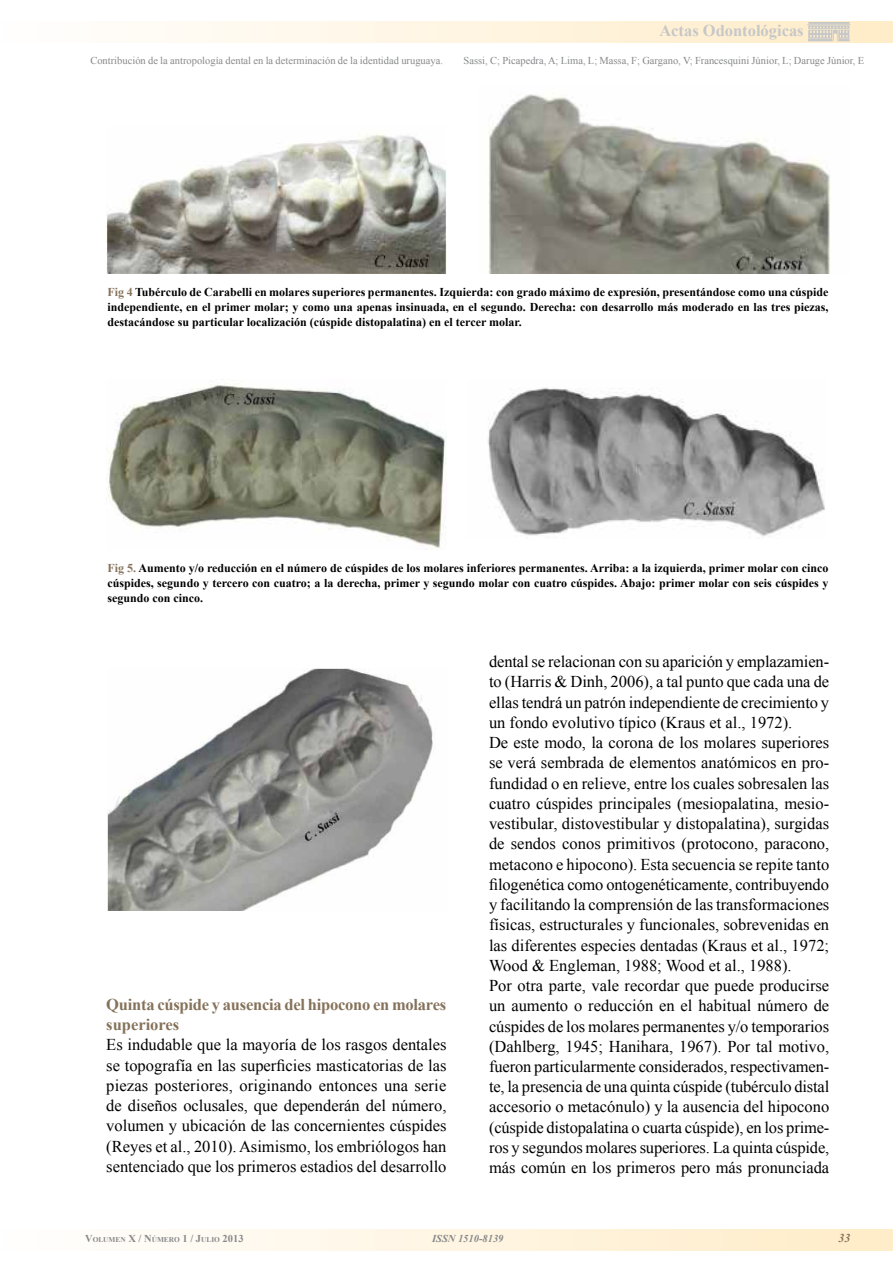
<style>
.page{position:relative;width:893px;height:1263px;background:#fff}
.page>*{position:absolute;margin:0;border:0;box-sizing:border-box;transform-origin:0 0}
.t1{font:16.5px/20.2px "Times New Roman";color:#000}
.t2{font:700 16.5px/20.2px "Times New Roman";letter-spacing:-.015em;color:#85725a}
.t3{font:700 16.5px "Times New Roman";color:#c6c7c8}
.t4{font:700 12px/15px "Times New Roman";color:#000;text-align:justify}
.t5{font:italic 700 12px "Times New Roman";color:#85725a}
.t6{font:10.5px "Times New Roman";color:#87888a}
.t7{font:italic 700 10.5px "Times New Roman";color:#87888a}
.t8{font:700 7.35px "Times New Roman";color:#87888a}
.s1{color:#85725a}
.s2{font-size:10.5px}
</style>
<div class="page">
<img style="left:106px;top:133px;width:340px;height:140px">
<img style="left:488px;top:93px;width:343px;height:180px">
<img style="left:106px;top:380px;width:340px;height:169px">
<img style="left:488px;top:387px;width:337px;height:150px">
<img style="left:107px;top:669px;width:326px;height:242px">
<p class="t3" style="left:659px;top:19px;width:146px">Actas Odontológicas</p>
<p class="t6" style="left:90px;top:53px;width:354px">Contribución de la antropología dental en la determinación de la identidad uruguaya.</p>
<p class="t6" style="left:464px;top:53px;width:402px">Sassi, C; Picapedra, A; Lima, L; Massa, F; Gargano, V; Francesquini Júnior, L; Daruge Jùnior, E</p>
<p class="t4" style="left:107px;top:284px;width:723px"><span class="s1">Fig 4</span> Tubérculo de Carabelli en molares superiores permanentes. Izquierda: con grado máximo de expresión, presentándose como una cúspide independiente, en el primer molar; y como una apenas insinuada, en el segundo. Derecha: con desarrollo más moderado en las tres piezas, destacándose su particular localización (cúspide distopalatina) en el tercer molar.</p>
<p class="t4" style="left:107px;top:560px;width:723px"><span class="s1">Fig 5.</span> Aumento y/o reducción en el número de cúspides de los molares inferiores permanentes. Arriba: a la izquierda, primer molar con cinco cúspides, segundo y tercero con cuatro; a la derecha, primer y segundo molar con cuatro cúspides. Abajo: primer molar con seis cúspides y segundo con cinco.</p>
<p class="t2" style="left:106px;top:994px;width:342px">Quinta cúspide y ausencia del hipocono en molares superiores</p>
<p class="t1" style="left:106px;top:1034px;width:342px;text-align:justify">Es indudable que la mayoría de los rasgos dentales se topografía en las superficies masticatorias de las piezas posteriores, originando entonces una serie de diseños oclusales, que dependerán del número, volumen y ubicación de las concernientes cúspides (Reyes et al., 2010). Asimismo, los embriólogos han sentenciado que los primeros estadios del desarrollo</p>
<p class="t1" style="left:489px;top:651px;width:342px">dental se relacionan con su aparición y emplazamien&shy;to (Harris &amp; Dinh, 2006), a tal punto que cada una de ellas tendrá un patrón independiente de crecimiento y un fondo evolutivo típico (Kraus et al., 1972).<br>De este modo, la corona de los molares superiores se verá sembrada de elementos anatómicos en pro&shy;fundidad o en relieve, entre los cuales sobresalen las cuatro cúspides principales (mesiopalatina, mesio&shy;vestibular, distovestibular y distopalatina), surgidas de sendos conos primitivos (protocono, paracono, metacono e hipocono). Esta secuencia se repite tanto filogenética como ontogenéticamente, contribuyendo y facilitando la comprensión de las transformaciones físicas, estructurales y funcionales, sobrevenidas en las diferentes especies dentadas (Kraus et al., 1972; Wood &amp; Engleman, 1988; Wood et al., 1988).<br>Por otra parte, vale recordar que puede producirse un aumento o reducción en el habitual número de cúspides de los molares permanentes y/o temporarios (Dahlberg, 1945; Hanihara, 1967). Por tal motivo, fueron particularmente considerados, respectivamen&shy;te, la presencia de una quinta cúspide (tubérculo distal accesorio o metacónulo) y la ausencia del hipocono (cúspide distopalatina o cuarta cúspide), en los prime&shy;ros y segundos molares superiores. La quinta cúspide, más común en los primeros pero más pronunciada</p>
<p class="t8" style="left:85px;top:1235px;width:160px"><span class="s2">V</span>OLUMEN <span class="s2">X / N</span>ÚMERO <span class="s2">1 / J</span>ULIO <span class="s2">2013</span></p>
<p class="t7" style="left:432px;top:1231px;width:73px">ISSN 1510-8139</p>
<p class="t5" style="left:838px;top:1230px;width:13px">33</p>
</div>
